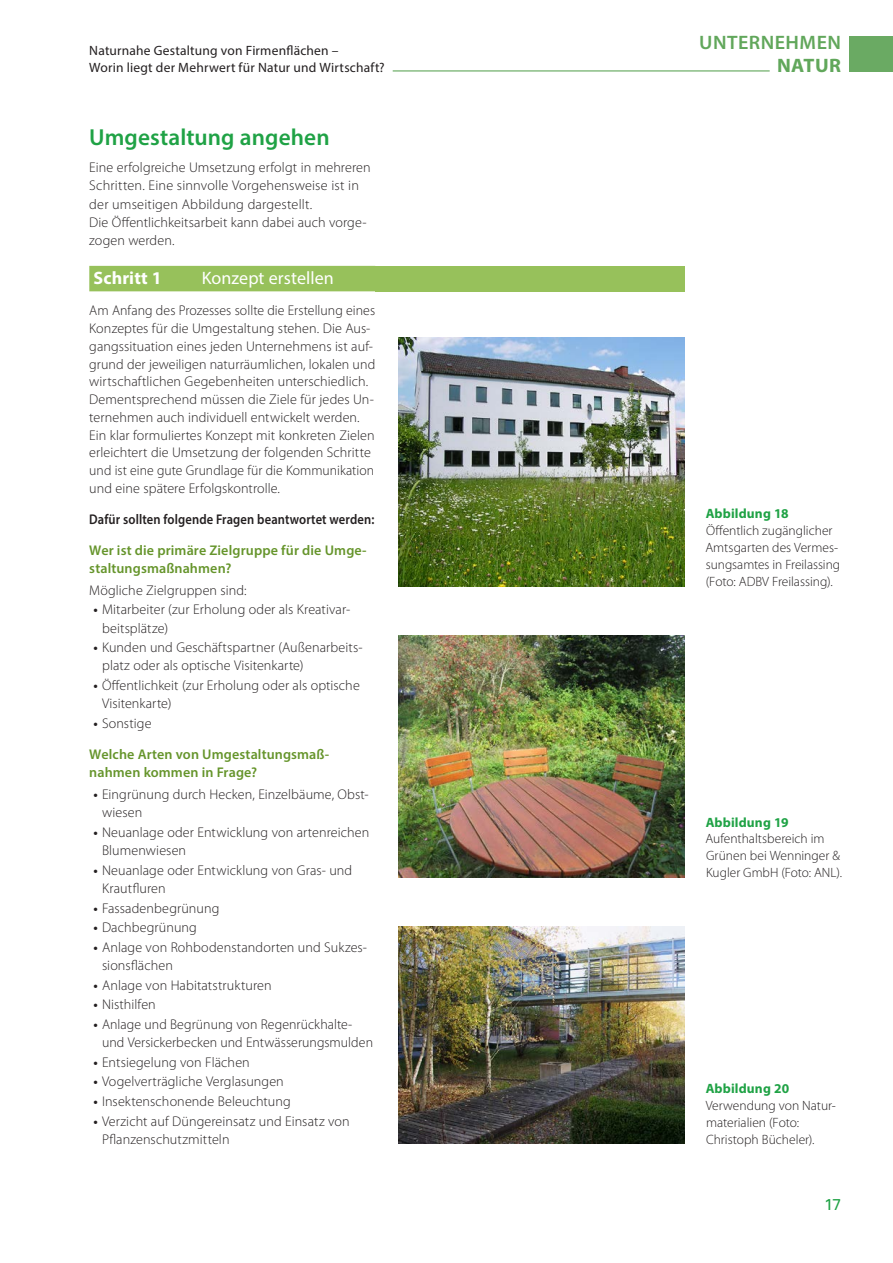
<style>
.page{position:relative;width:893px;height:1263px;background:#fff}
.page>*{position:absolute;margin:0;border:0;box-sizing:border-box;transform-origin:0 0}
.H5__Kol_Titel_1{font:600 23.25px "Myriad Pro";letter-spacing:.005em;color:#1fa245}
.t1{font:600 19.5px "Myriad Pro";letter-spacing:.025em;color:#61a75b}
.t2{font:700 19.5px "Myriad Pro";letter-spacing:.02em;color:#61a75b}
.H3__Zusammenfassung{font:18px "Myriad Pro";letter-spacing:.005em;color:#fff}
.H3__Zusammenfassung-2{font:700 18px "Myriad Pro";letter-spacing:.01em;color:#fff}
.t3{font:15.75px "Univers";color:#1fa245}
.P1__Fließtext_2Sp{font:300 14.1px/18.3px "Myriad Pro";letter-spacing:.005em;color:#231f20}
.P1__Fließtext_2Sp-2{font:600 14.1px/18.3px "Myriad Pro";letter-spacing:.01em;color:#66952c}
.P1__Fließtext_2Sp-3{font:600 14.1px "Myriad Pro";letter-spacing:.01em;color:#231f20;scale:.89 1}
.P5__Bildlegende{font:300 13.5px/16.8px "Myriad Pro";color:#231f20}
.t4{font:13.5px/16.8px "Myriad Pro";letter-spacing:.015em;color:#231f20}
.s1{font-weight:600}
.s2{font-weight:700;color:#1fa245}
</style>
<div class="page">
<hr style="left:393px;top:70px;width:377px;height:1px;background:#61a75b">
<div style="left:850px;top:36px;width:43px;height:35px;background:#6aaa63"></div>
<div style="left:89px;top:266px;width:286px;height:25px;background:#97c15b"></div>
<img style="left:399px;top:338px;width:286px;height:248px">
<img style="left:399px;top:636px;width:286px;height:241px">
<img style="left:398px;top:927px;width:287px;height:217px">
<div style="left:375px;top:266px;width:310px;height:25px;background:#97c15b"></div>
<p class="t4" style="left:89px;top:41px;width:297px">Naturnahe Gestaltung von Firmenflächen –<br>Worin liegt der Mehrwert für Natur und Wirtschaft?</p>
<h5 class="H5__Kol_Titel_1" style="left:89px;top:122px;width:242px">Umgestaltung angehen</h5>
<p class="P1__Fließtext_2Sp" style="left:89px;top:158px;width:283px">Eine erfolgreiche Umsetzung erfolgt in mehreren Schritten. Eine sinnvolle Vorgehensweise ist in der umseitigen Abbildung dargestellt.<br>Die Öffentlichkeitsarbeit kann dabei auch vorge&shy;zogen werden.</p>
<h3 class="H3__Zusammenfassung-2" style="left:94px;top:266px;width:70px">Schritt 1</h3>
<h3 class="H3__Zusammenfassung" style="left:202px;top:266px;width:133px">Konzept erstellen</h3>
<p class="P1__Fließtext_2Sp" style="left:89px;top:302px;width:287px;line-height:17.7px">Am Anfang des Prozesses sollte die Erstellung eines Konzeptes für die Umgestaltung stehen. Die Aus&shy;gangssituation eines jeden Unternehmens ist auf&shy;grund der jeweiligen naturräumlichen, lokalen und wirtschaftlichen Gegebenheiten unterschiedlich.<br>Dementsprechend müssen die Ziele für jedes Un&shy;ternehmen auch individuell entwickelt werden.<br>Ein klar formuliertes Konzept mit konkreten Zielen erleichtert die Umsetzung der folgenden Schritte und ist eine gute Grundlage für die Kommunikation und eine spätere Erfolgskontrolle.</p>
<p class="P1__Fließtext_2Sp-3" style="left:89px;top:510px;width:322px">Dafür sollten folgende Fragen beantwortet werden:</p>
<p class="P1__Fließtext_2Sp-2" style="left:89px;top:541px;width:279px">Wer ist die primäre Zielgruppe für die Umge&shy;staltungsmaßnahmen?</p>
<p class="P1__Fließtext_2Sp" style="left:89px;top:581px;width:159px">Mögliche Zielgruppen sind:</p>
<p class="P1__Fließtext_2Sp" style="left:102px;top:600px;width:250px;text-indent:-8px"><span class="s1">•</span> Mitarbeiter (zur Erholung oder als Kreativar&shy;beitsplätze)</p>
<p class="P1__Fließtext_2Sp" style="left:102px;top:638px;width:262px;text-indent:-9px"><span class="s1">•</span> Kunden und Geschäftspartner (Außenarbeits&shy;platz oder als optische Visitenkarte)</p>
<p class="P1__Fließtext_2Sp" style="left:102px;top:676px;width:259px;text-indent:-8px"><span class="s1">•</span> Öffentlichkeit (zur Erholung oder als optische<br>Visitenkarte)</p>
<p class="P1__Fließtext_2Sp" style="left:94px;top:714px;width:60px"><span class="s1">•</span> Sonstige</p>
<p class="P1__Fließtext_2Sp-2" style="left:89px;top:745px;width:241px">Welche Arten von Umgestaltungsmaß&shy;nahmen kommen in Frage?</p>
<p class="P1__Fließtext_2Sp" style="left:102px;top:785px;width:268px;text-indent:-9px"><span class="s1">•</span> Eingrünung durch Hecken, Einzelbäume, Obst&shy;wiesen</p>
<p class="P1__Fließtext_2Sp" style="left:102px;top:823px;width:269px;text-indent:-8px"><span class="s1">•</span> Neuanlage oder Entwicklung von artenreichen<br>Blumenwiesen</p>
<p class="P1__Fließtext_2Sp" style="left:102px;top:860px;width:252px;text-indent:-9px"><span class="s1">•</span> Neuanlage oder Entwicklung von Gras- und<br>Krautfluren</p>
<p class="P1__Fließtext_2Sp" style="left:94px;top:898px;width:127px"><span class="s1">•</span> Fassadenbegrünung</p>
<p class="P1__Fließtext_2Sp" style="left:94px;top:918px;width:105px"><span class="s1">•</span> Dachbegrünung</p>
<p class="P1__Fließtext_2Sp" style="left:102px;top:938px;width:267px;text-indent:-8px"><span class="s1">•</span> Anlage von Rohbodenstandorten und Sukzes&shy;sionsflächen</p>
<p class="P1__Fließtext_2Sp" style="left:94px;top:976px;width:180px"><span class="s1">•</span> Anlage von Habitatstrukturen</p>
<p class="P1__Fließtext_2Sp" style="left:94px;top:995px;width:64px"><span class="s1">•</span> Nisthilfen</p>
<p class="P1__Fließtext_2Sp" style="left:102px;top:1015px;width:272px;text-indent:-8px"><span class="s1">•</span> Anlage und Begrünung von Regenrückhalte&shy;und Versickerbecken und Entwässerungsmulden</p>
<p class="P1__Fließtext_2Sp" style="left:94px;top:1053px;width:158px"><span class="s1">•</span> Entsiegelung von Flächen</p>
<p class="P1__Fließtext_2Sp" style="left:94px;top:1072px;width:192px"><span class="s1">•</span> Vogelverträgliche Verglasungen</p>
<p class="P1__Fließtext_2Sp" style="left:94px;top:1092px;width:199px"><span class="s1">•</span> Insektenschonende Beleuchtung</p>
<p class="P1__Fließtext_2Sp" style="left:102px;top:1111px;width:249px;text-indent:-8px"><span class="s1">•</span> Verzicht auf Düngereinsatz und Einsatz von<br>Pflanzenschutzmitteln</p>
<h2 class="t1" style="left:699px;top:30px;width:143px">UNTERNEHMEN</h2>
<h2 class="t2" style="left:777px;top:52px;width:66px">NATUR</h2>
<p class="P5__Bildlegende" style="left:705px;top:505px;width:136px"><span class="s2">Abbildung 18<br></span>Öffentlich zugänglicher<br>Amtsgarten des Vermes&shy;sungsamtes in Freilassing (Foto: ADBV Freilassing).</p>
<p class="P5__Bildlegende" style="left:705px;top:813px;width:138px"><span class="s2">Abbildung 19<br></span>Aufenthaltsbereich im<br>Grünen bei Wenninger &amp;<br>Kugler GmbH (Foto: ANL).</p>
<p class="P5__Bildlegende" style="left:706px;top:1080px;width:132px"><span class="s2">Abbildung 20<br></span>Verwendung von Natur&shy;materialien (Foto:<br>Christoph Bücheler).</p>
<p class="t3" style="left:824px;top:1195px;width:18px">17</p>
</div>
